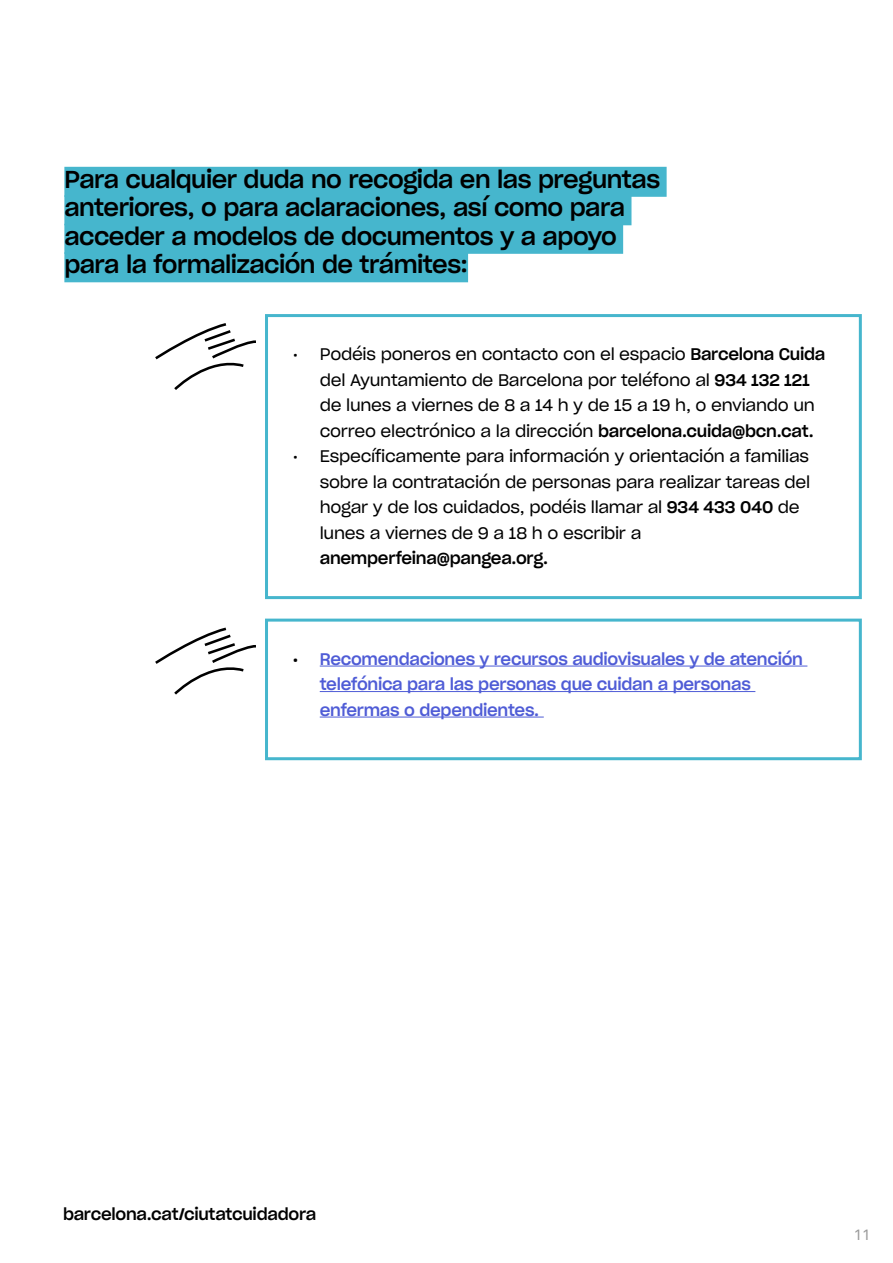
<style>
.page{position:relative;width:893px;height:1263px;background:#fff}
.page>*{position:absolute;margin:0;border:0;box-sizing:border-box;transform-origin:0 0}
.t1{font:24px/28.5px "Sharp Grotesk Medium 20";letter-spacing:-.02em;color:#000}
.t2{font:16.5px/25.5px "Sharp Grotesk Book 20";letter-spacing:-.015em;color:#000}
.t3{font:16.5px/25.5px "Sharp Grotesk Medium 20";letter-spacing:-.015em;color:#4f5cd6}
.t4{font:16.5px "Sharp Grotesk Medium 20";letter-spacing:-.015em;color:#000}
.t5{font:15px "Akkurat";color:#999}
.s1{font-family:"Sharp Grotesk Medium 20"}
.s2{color:#000}
</style>
<div class="page">
<div style="left:64px;top:167px;width:603px;height:30px;background:#46b6cd"></div>
<div style="left:64px;top:195px;width:567px;height:30px;background:#46b6cd"></div>
<div style="left:64px;top:224px;width:559px;height:30px;background:#46b6cd"></div>
<div style="left:64px;top:252px;width:404px;height:30px;background:#46b6cd"></div>
<svg style="left:155px;top:323px;width:101px;height:67px"></svg>
<div style="left:265px;top:314px;width:597px;height:285px;border:3px solid #46b6cd"></div>
<hr style="left:320px;top:666px;width:487px;height:1px;background:#4f5cd6">
<hr style="left:320px;top:691px;width:435px;height:1px;background:#4f5cd6">
<hr style="left:320px;top:717px;width:224px;height:1px;background:#4f5cd6">
<svg style="left:155px;top:627px;width:101px;height:68px"></svg>
<div style="left:265px;top:619px;width:597px;height:141px;border:3px solid #46b6cd"></div>
<h1 class="t1" style="left:64px;top:163px;width:597px">Para cualquier duda no recogida en las preguntas anteriores, o para aclaraciones, así como para acceder a modelos de documentos y a apoyo para la formalización de trámites:</h1>
<p class="t2" style="left:320px;top:341px;width:507px;text-indent:-27px">• Podéis poneros en contacto con el espacio <span class="s1">Barcelona Cuida </span>del Ayuntamiento de Barcelona por teléfono al <span class="s1">934 132 121 </span>de lunes a viernes de 8 a 14 h y de 15 a 19 h, o enviando un correo electrónico a la dirección <span class="s1">barcelona.cuida@bcn.cat.</span></p>
<p class="t2" style="left:320px;top:443px;width:492px;text-indent:-27px">• Específicamente para información y orientación a familias sobre la contratación de personas para realizar tareas del hogar y de los cuidados, podéis llamar al <span class="s1">934 433 040</span> de lunes a viernes de 9 a 18 h o escribir a</p>
<p class="t4" style="left:320px;top:544px;width:230px">anemperfeina@pangea.org.</p>
<p class="t3" style="left:320px;top:645px;width:485px;text-indent:-27px"><span class="s2">•</span> Recomendaciones y recursos audiovisuales y de atención telefónica para las personas que cuidan a personas enfermas o dependientes.</p>
<p class="t4" style="left:63px;top:1200px;width:255px">barcelona.cat/ciutatcuidadora</p>
<p class="t5" style="left:854px;top:1226px;width:18px">11</p>
</div>
